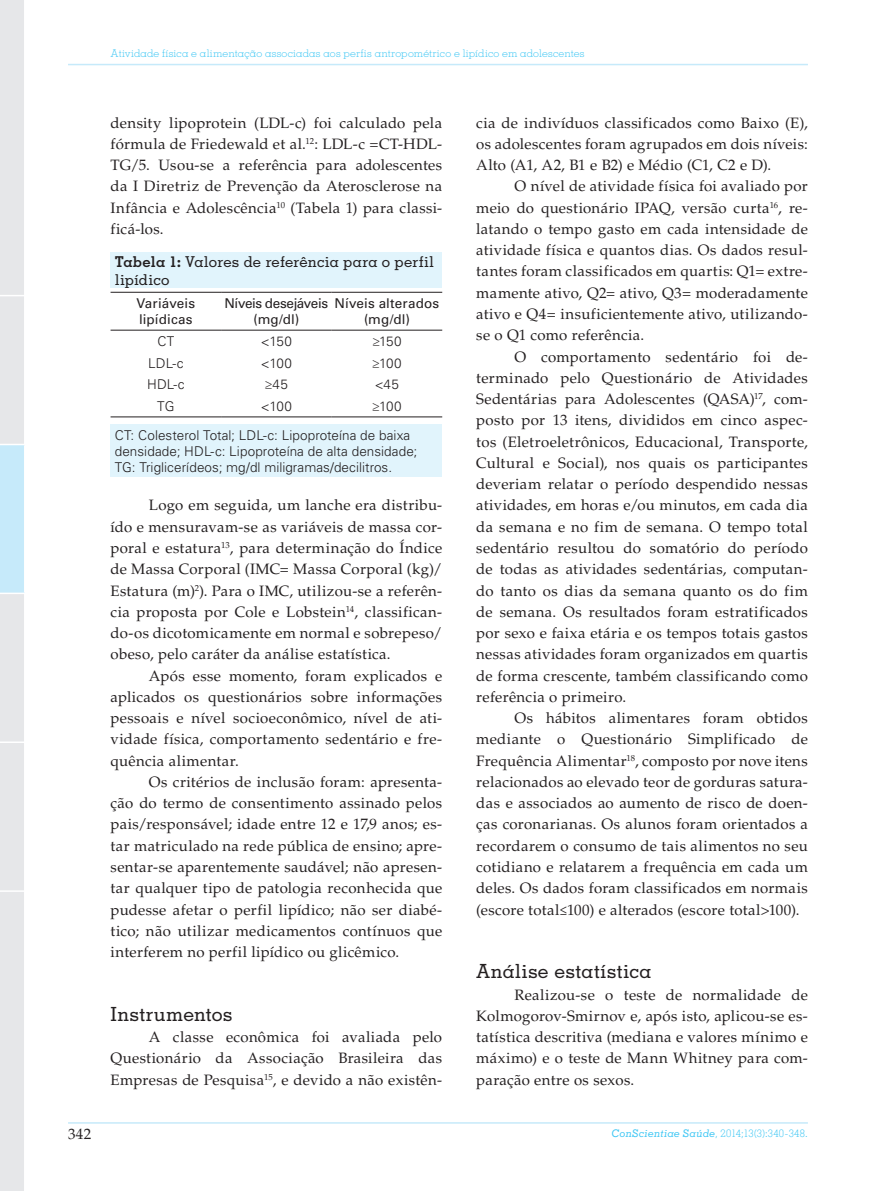
<style>
.page{position:relative;width:893px;height:1191px;background:#fff}
.page>*{position:absolute;margin:0;border:0;box-sizing:border-box;transform-origin:0 0}
.CS_Subtitulo_2{font:500 19.5px "Memphis LT Std";letter-spacing:.005em;color:#231f20}
.CS_Normal{font:15px/21.3px "Palatino LT Std";letter-spacing:.02em;color:#231f20;text-align:justify}
.CS_Tabela_-_titulo{font:500 15px/18px "Memphis LT Std";letter-spacing:.01em;color:#231f20}
.CS_Tabela_-_corpo{font:300 13.5px/16.2px "Univers LT Std";letter-spacing:.005em;color:#231f20}
.t1{font:13.5px/16.2px "Univers LT Std";letter-spacing:.005em;color:#231f20}
.t2{font:13.5px/16.2px "Univers LT Std";letter-spacing:-.03em;color:#231f20;text-align:center}
.CS_z_Infs_Pags{font:300 10.5px "Memphis LT Std";letter-spacing:.015em;color:#40c7f4}
.s1{font-weight:700}
.s2{font-weight:500;font-style:italic}
</style>
<div class="page">
<hr style="left:68px;top:64px;width:740px;height:1px;background:#c6eafa">
<hr style="left:68px;top:1122px;width:740px;height:1px;background:#c6eafa">
<svg style="left:0;top:0;width:24px;height:1191px;background:#e2e7eb"></svg>
<hr style="left:0;top:592px;width:26px;height:2px;background:#fff">
<hr style="left:0;top:741px;width:26px;height:2px;background:#fff">
<hr style="left:0;top:890px;width:26px;height:2px;background:#fff">
<div style="left:111px;top:252px;width:331px;height:224px;background:#e1f4fc"></div>
<div style="left:111px;top:288px;width:331px;height:135px;background:#fff"></div>
<hr style="left:111px;top:292px;width:110px;height:1px;background:#231f20">
<hr style="left:221px;top:292px;width:111px;height:1px;background:#231f20">
<hr style="left:332px;top:292px;width:110px;height:1px;background:#231f20">
<hr style="left:111px;top:330px;width:110px;height:1px;background:#231f20">
<hr style="left:221px;top:330px;width:111px;height:1px;background:#231f20">
<hr style="left:332px;top:330px;width:110px;height:1px;background:#231f20">
<hr style="left:111px;top:417px;width:110px;height:1px;background:#231f20">
<hr style="left:221px;top:417px;width:111px;height:1px;background:#231f20">
<hr style="left:332px;top:417px;width:110px;height:1px;background:#231f20">
<p class="CS_z_Infs_Pags" style="left:111px;top:47px;width:476px">Atividade física e alimentação associadas aos perfis antropométrico e lipídico em adolescentes</p>
<p class="CS_Normal" style="left:111px;top:112px;width:333px">density lipoprotein (LDL-c) foi calculado pela fórmula de Friedewald et al.<sup>12</sup>: LDL-c =CT-HDL-TG/5. Usou-se a referência para adolescentes da I Diretriz de Prevenção da Aterosclerose na Infância e Adolescência<sup>10</sup> (Tabela 1) para classi&shy;ficá-los.</p>
<p class="CS_Tabela_-_titulo" style="left:115px;top:253px;width:321px"><span class="s1">Tabela 1:</span> Valores de referência para o perfil lipídico</p>
<p class="t1" style="left:136px;top:295px;width:60px">Variáveis lipídicas</p>
<p class="t2" style="left:225px;top:295px;width:105px">Níveis desejáveis (mg/dl)</p>
<p class="t1" style="left:335px;top:295px;width:106px;text-align:center">Níveis alterados (mg/dl)</p>
<p class="CS_Tabela_-_corpo" style="left:157px;top:333px;width:18px">CT</p>
<p class="CS_Tabela_-_corpo" style="left:261px;top:333px;width:33px">&lt;150</p>
<p class="CS_Tabela_-_corpo" style="left:372px;top:333px;width:31px">≥150</p>
<p class="CS_Tabela_-_corpo" style="left:148px;top:355px;width:37px">LDL-c</p>
<p class="CS_Tabela_-_corpo" style="left:261px;top:355px;width:33px">&lt;100</p>
<p class="CS_Tabela_-_corpo" style="left:372px;top:355px;width:31px">≥100</p>
<p class="CS_Tabela_-_corpo" style="left:147px;top:376px;width:39px">HDL-c</p>
<p class="CS_Tabela_-_corpo" style="left:265px;top:376px;width:25px">≥45</p>
<p class="CS_Tabela_-_corpo" style="left:375px;top:376px;width:26px">&lt;45</p>
<p class="CS_Tabela_-_corpo" style="left:157px;top:398px;width:19px">TG</p>
<p class="CS_Tabela_-_corpo" style="left:261px;top:398px;width:33px">&lt;100</p>
<p class="CS_Tabela_-_corpo" style="left:372px;top:398px;width:31px">≥100</p>
<p class="CS_Tabela_-_corpo" style="left:115px;top:427px;width:304px">CT: Colesterol Total; LDL-c: Lipoproteína de baixa densidade; HDL-c: Lipoproteína de alta densidade;<br>TG: Triglicerídeos; mg/dl miligramas/decilitros.</p>
<p class="CS_Normal" style="left:111px;top:495px;width:333px;text-indent:38px">Logo em seguida, um lanche era distribu&shy;ído e mensuravam-se as variáveis de massa cor&shy;poral e estatura<sup>13</sup>, para determinação do Índice de Massa Corporal (IMC= Massa Corporal (kg)/ Estatura (m)<sup>2</sup>). Para o IMC, utilizou-se a referên&shy;cia proposta por Cole e Lobstein<sup>14</sup>, classifican&shy;do-os dicotomicamente em normal e sobrepeso/ obeso, pelo caráter da análise estatística.</p>
<p class="CS_Normal" style="left:111px;top:665px;width:333px;text-indent:38px">Após esse momento, foram explicados e aplicados os questionários sobre informações pessoais e nível socioeconômico, nível de ati&shy;vidade física, comportamento sedentário e fre&shy;quência alimentar.</p>
<p class="CS_Normal" style="left:111px;top:771px;width:333px;text-indent:38px">Os critérios de inclusão foram: apresenta&shy;ção do termo de consentimento assinado pelos pais/responsável; idade entre 12 e 17,9 anos; es&shy;tar matriculado na rede pública de ensino; apre&shy;sentar-se aparentemente saudável; não apresen&shy;tar qualquer tipo de patologia reconhecida que pudesse afetar o perfil lipídico; não ser diabé&shy;tico; não utilizar medicamentos contínuos que interferem no perfil lipídico ou glicêmico.</p>
<p class="CS_Subtitulo_2" style="left:111px;top:1002px;width:124px">Instrumentos</p>
<p class="CS_Normal" style="left:111px;top:1026px;width:333px;text-indent:38px">A classe econômica foi avaliada pelo Questionário da Associação Brasileira das Empresas de Pesquisa<sup>15</sup>, e devido a não existên-</p>
<p class="CS_Normal" style="left:476px;top:112px;width:333px">cia de indivíduos classificados como Baixo (E), os adolescentes foram agrupados em dois níveis:<br>Alto (A1, A2, B1 e B2) e Médio (C1, C2 e D).</p>
<p class="CS_Normal" style="left:476px;top:176px;width:333px;text-indent:38px">O nível de atividade física foi avaliado por meio do questionário IPAQ, versão curta<sup>16</sup>, re&shy;latando o tempo gasto em cada intensidade de atividade física e quantos dias. Os dados resul&shy;tantes foram classificados em quartis: Q1= extre&shy;mamente ativo, Q2= ativo, Q3= moderadamente ativo e Q4= insuficientemente ativo, utilizando&shy;se o Q1 como referência.</p>
<p class="CS_Normal" style="left:476px;top:346px;width:333px;text-indent:38px">O comportamento sedentário foi de&shy;terminado pelo Questionário de Atividades Sedentárias para Adolescentes (QASA)<sup>17</sup>, com&shy;posto por 13 itens, divididos em cinco aspec&shy;tos (Eletroeletrônicos, Educacional, Transporte, Cultural e Social), nos quais os participantes deveriam relatar o período despendido nessas atividades, em horas e/ou minutos, em cada dia da semana e no fim de semana. O tempo total sedentário resultou do somatório do período de todas as atividades sedentárias, computan&shy;do tanto os dias da semana quanto os do fim de semana. Os resultados foram estratificados por sexo e faixa etária e os tempos totais gastos nessas atividades foram organizados em quartis de forma crescente, também classificando como referência o primeiro.</p>
<p class="CS_Normal" style="left:476px;top:707px;width:333px;text-indent:38px">Os hábitos alimentares foram obtidos mediante o Questionário Simplificado de Frequência Alimentar<sup>18</sup>, composto por nove itens relacionados ao elevado teor de gorduras satura&shy;das e associados ao aumento de risco de doen&shy;ças coronarianas. Os alunos foram orientados a recordarem o consumo de tais alimentos no seu cotidiano e relatarem a frequência em cada um deles. Os dados foram classificados em normais (escore total≤100) e alterados (escore total&gt;100).</p>
<p class="CS_Subtitulo_2" style="left:476px;top:959px;width:177px">Análise estatística</p>
<p class="CS_Normal" style="left:476px;top:984px;width:333px;text-indent:38px">Realizou-se o teste de normalidade de Kolmogorov-Smirnov e, após isto, aplicou-se es&shy;tatística descritiva (mediana e valores mínimo e máximo) e o teste de Mann Whitney para com&shy;paração entre os sexos.</p>
<p class="CS_Normal" style="left:68px;top:1123px;width:25px">342</p>
<p class="CS_z_Infs_Pags" style="left:612px;top:1127px;width:198px"><span class="s2">ConScientiae Saúde</span>, 2014;13(3):340-348.</p>
</div>
